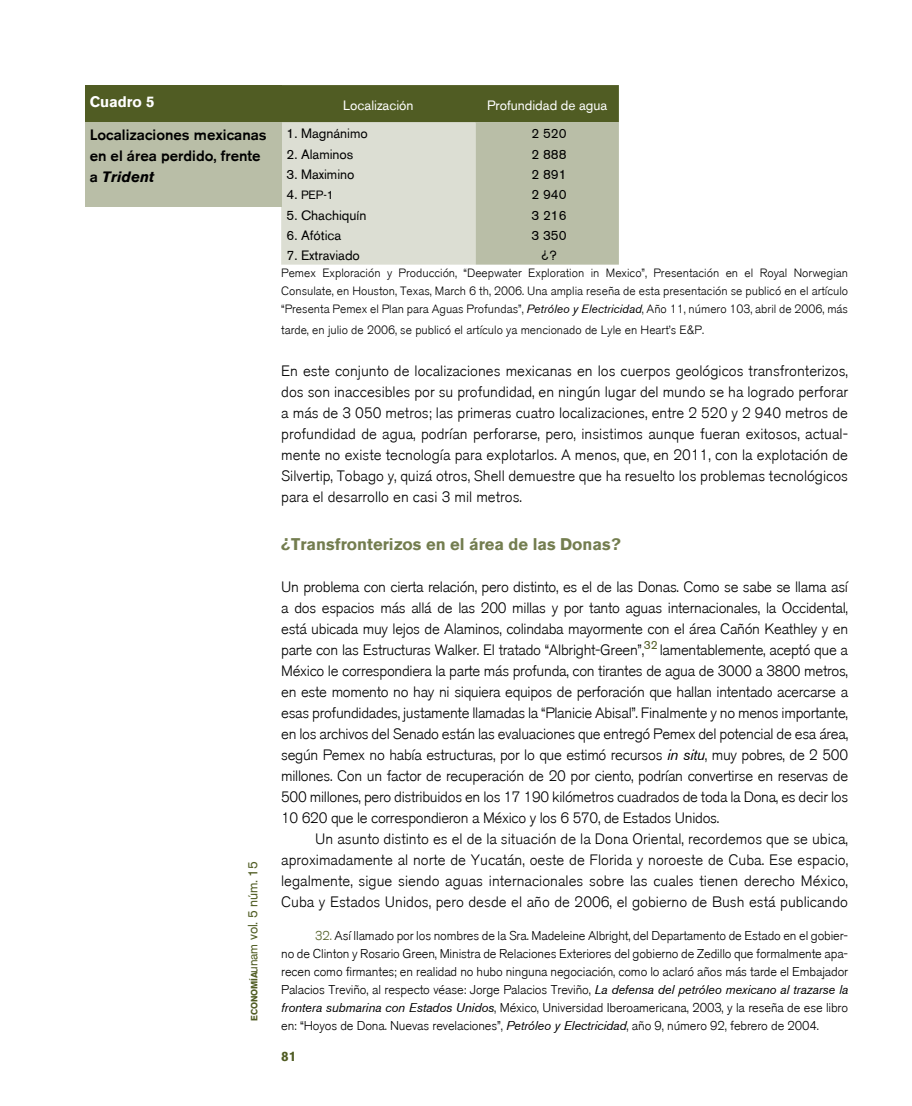
<style>
.page{position:relative;width:912px;height:1106px;background:#fff}
.page>*{position:absolute;margin:0;border:0;box-sizing:border-box;transform-origin:0 0}
.t1{font:700 16.5px "Akzidenz Grotesk BE";color:#737d4f}
.t2{font:300 15px/21px "Akzidenz Grotesk BE";color:#000;text-align:justify}
.t3{font:500 15px/21px "Akzidenz Grotesk BE";color:#000}
.t4{font:700 15px "Akzidenz Grotesk BE";color:#fff}
.t5{font:13.5px "Akzidenz Grotesk BE";color:#000}
.t6{font:13.5px "Akzidenz Grotesk BE";color:#fff}
.t7{font:13.5px "Akzidenz Grotesk BE";letter-spacing:-.01em;color:#505c23}
.t8{font:700 13.5px "Akzidenz Grotesk BE";color:#505c23}
.t9{font:300 12.75px/18px "Akzidenz Grotesk BE";letter-spacing:-.01em;color:#000;text-align:justify}
.t10{font:300 12px/18px "Akzidenz Grotesk BE";color:#000;text-align:justify}
.t11{font:12px "Akzidenz Grotesk BE";color:#000}
.s1{font-weight:700;font-style:italic}
.s2{font-weight:700;font-size:8.85px}
.s3{font-size:12.75px}
.s4{font-size:13.5px}
.s5{font-weight:400;font-style:italic}
.s6{color:#505c23}
</style>
<div class="page">
<svg style="left:281px;top:85px;width:337px;height:180px;background:#b3b8a0"></svg>
<div style="left:85px;top:85px;width:196px;height:37px;background:#505c23"></div>
<div style="left:85px;top:122px;width:196px;height:85px;background:#b9bea7"></div>
<p class="t4" style="left:90px;top:93px;width:66px">Cuadro 5</p>
<p class="t3" style="left:90px;top:124px;width:178px">Localizaciones mexicanas en el área perdido, frente a <span class="s1">Trident</span></p>
<p class="t7" style="left:245px;top:1020px;width:161px;rotate:-90deg"><span class="s2">economía</span><span class="s3">unam</span> vol. 5 núm. 15</p>
<p class="t6" style="left:343px;top:97px;width:72px">Localización</p>
<p class="t6" style="left:487px;top:97px;width:122px">Profundidad de agua</p>
<p class="t5" style="left:286px;top:126px;width:83px">1. Magnánimo</p>
<p class="t5" style="left:531px;top:126px;width:37px">2 520</p>
<p class="t5" style="left:286px;top:146px;width:68px">2. Alaminos</p>
<p class="t5" style="left:531px;top:146px;width:37px">2 888</p>
<p class="t5" style="left:286px;top:166px;width:70px">3. Maximino</p>
<p class="t5" style="left:531px;top:166px;width:37px">2 891</p>
<p class="t11" style="left:286px;top:188px;width:49px"><span class="s4">4.</span> PEP-1</p>
<p class="t5" style="left:531px;top:187px;width:37px">2 940</p>
<p class="t5" style="left:286px;top:207px;width:81px">5. Chachiquín</p>
<p class="t5" style="left:531px;top:207px;width:37px">3 216</p>
<p class="t5" style="left:286px;top:227px;width:56px">6. Afótica</p>
<p class="t5" style="left:531px;top:227px;width:37px">3 350</p>
<p class="t5" style="left:286px;top:248px;width:75px">7. Extraviado</p>
<p class="t5" style="left:541px;top:248px;width:17px">¿?</p>
<p class="t10" style="left:281px;top:264px;width:568px">Pemex Exploración y Producción, “Deepwater Exploration in Mexico”, Presentación en el Royal Norwegian Consulate, en Houston, Texas, March 6 th, 2006. Una amplia reseña de esta presentación se publicó en el artículo “Presenta Pemex el Plan para Aguas Profundas”, <span class="s5">Petróleo y Electricidad</span>, Año 11, número 103, abril de 2006, más</p>
<p class="t10" style="left:281px;top:321px;width:424px">tarde, en julio de 2006, se publicó el artículo ya mencionado de Lyle en Heart’s E&amp;P.</p>
<p class="t2" style="left:281px;top:360px;width:568px">En este conjunto de localizaciones mexicanas en los cuerpos geológicos transfronterizos, dos son inaccesibles por su profundidad, en ningún lugar del mundo se ha logrado perforar a más de 3 050 metros; las primeras cuatro localizaciones, entre 2 520 y 2 940 metros de profundidad de agua, podrían perforarse, pero, insistimos aunque fueran exitosos, actual&shy;mente no existe tecnología para explotarlos. A menos, que, en 2011, con la explotación de Silvertip, Tobago y, quizá otros, Shell demuestre que ha resuelto los problemas tecnológicos para el desarrollo en casi 3 mil metros.</p>
<p class="t1" style="left:281px;top:534px;width:341px">¿Transfronterizos en el área de las Donas?</p>
<p class="t2" style="left:281px;top:576px;width:568px">Un problema con cierta relación, pero distinto, es el de las Donas. Como se sabe se llama así a dos espacios más allá de las 200 millas y por tanto aguas internacionales, la Occidental, está ubicada muy lejos de Alaminos, colindaba mayormente con el área Cañón Keathley y en parte con las Estructuras Walker. El tratado “Albright-Green”,<sup>32</sup> lamentablemente, aceptó que a México le correspondiera la parte más profunda, con tirantes de agua de 3000 a 3800 metros, en este momento no hay ni siquiera equipos de perforación que hallan intentado acercarse a esas profundidades, justamente llamadas la “Planicie Abisal”. Finalmente y no menos importante, en los archivos del Senado están las evaluaciones que entregó Pemex del potencial de esa área, según Pemex no había estructuras, por lo que estimó recursos <span class="s5">in situ</span>, muy pobres, de 2 500 millones. Con un factor de recuperación de 20 por ciento, podrían convertirse en reservas de 500 millones, pero distribuidos en los 17 190 kilómetros cuadrados de toda la Dona, es decir los 10 620 que le correspondieron a México y los 6 570, de Estados Unidos.</p>
<p class="t2" style="left:281px;top:828px;width:568px;text-indent:34px">Un asunto distinto es el de la situación de la Dona Oriental, recordemos que se ubica, aproximadamente al norte de Yucatán, oeste de Florida y noroeste de Cuba. Ese espacio, legalmente, sigue siendo aguas internacionales sobre las cuales tienen derecho México, Cuba y Estados Unidos, pero desde el año de 2006, el gobierno de Bush está publicando</p>
<p class="t9" style="left:281px;top:927px;width:568px;text-indent:34px"><span class="s6">32.</span> Así llamado por los nombres de la Sra. Madeleine Albright, del Departamento de Estado en el gobier&shy;no de Clinton y Rosario Green, Ministra de Relaciones Exteriores del gobierno de Zedillo que formalmente apa&shy;recen como firmantes; en realidad no hubo ninguna negociación, como lo aclaró años más tarde el Embajador Palacios Treviño, al respecto véase: Jorge Palacios Treviño, <span class="s5">La defensa del petróleo mexicano al trazarse la frontera submarina con Estados Unidos</span>, México, Universidad Iberoamericana, 2003, y la reseña de ese libro en: “Hoyos de Dona. Nuevas revelaciones”, <span class="s5">Petróleo y Electricidad</span>, año 9, número 92, febrero de 2004.</p>
<p class="t8" style="left:281px;top:1048px;width:17px">81</p>
</div>
